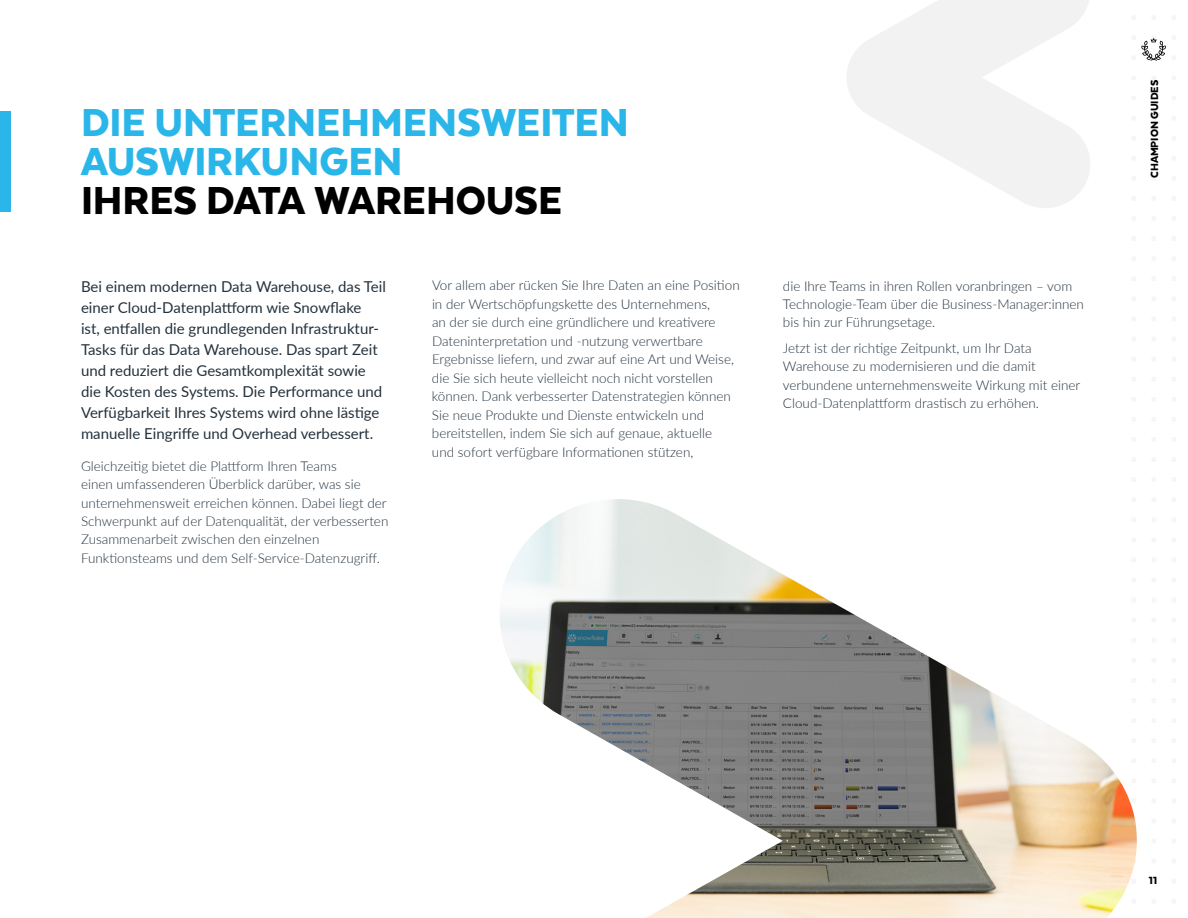
<style>
.page{position:relative;width:1188px;height:918px;background:#fff}
.page>*{position:absolute;margin:0;border:0;box-sizing:border-box;transform-origin:0 0}
.t1{font:900 45px/39px "Texta";letter-spacing:-.005em;color:#2bb6e9}
.t2{font:900 45px "Texta";letter-spacing:-.005em;color:#000}
.t3{font:15px/21px "Lato";color:#24323d}
.t4{font:300 13.5px/18.5px "Lato";color:#24323d}
.t5{font:900 12px "Texta";color:#000101}
</style>
<div class="page">
<div style="left:0;top:112px;width:11px;height:100px;background:#2bb6e9"></div>
<img style="left:500px;top:499px;width:637px;height:419px">
<svg style="left:847px;top:0;width:243px;height:208px;fill:#f2f2f3"></svg>
<svg style="left:1141px;top:37px;width:25px;height:24px"></svg>
<h1 class="t1" style="left:81px;top:103px;width:549px">DIE UNTERNEHMENSWEITEN<br>AUSWIRKUNGEN</h1>
<h1 class="t2" style="left:81px;top:177px;width:483px">IHRES DATA WAREHOUSE</h1>
<p class="t3" style="left:81px;top:275px;width:307px">Bei einem modernen Data Warehouse, das Teil einer Cloud-Datenplattform wie Snowflake<br>ist, entfallen die grundlegenden Infrastruktur-Tasks für das Data Warehouse. Das spart Zeit und reduziert die Gesamtkomplexität sowie die Kosten des Systems. Die Performance und Verfügbarkeit Ihres Systems wird ohne lästige manuelle Eingriffe und Overhead verbessert.</p>
<p class="t4" style="left:81px;top:456px;width:309px">Gleichzeitig bietet die Plattform Ihren Teams<br>einen umfassenderen Überblick darüber, was sie unternehmensweit erreichen können. Dabei liegt der Schwerpunkt auf der Datenqualität, der verbesserten Zusammenarbeit zwischen den einzelnen Funktionsteams und dem Self-Service-Datenzugriff.</p>
<p class="t4" style="left:432px;top:276px;width:309px">Vor allem aber rücken Sie Ihre Daten an eine Position in der Wertschöpfungskette des Unternehmens,<br>an der sie durch eine gründlichere und kreativere Dateninterpretation und -nutzung verwertbare Ergebnisse liefern, und zwar auf eine Art und Weise, die Sie sich heute vielleicht noch nicht vorstellen können. Dank verbesserter Datenstrategien können Sie neue Produkte und Dienste entwickeln und bereitstellen, indem Sie sich auf genaue, aktuelle<br>und sofort verfügbare Informationen stützen,</p>
<p class="t4" style="left:783px;top:276px;width:303px">die Ihre Teams in ihren Rollen voranbringen – vom<br>Technologie-Team über die Business-Manager:innen bis hin zur Führungsetage.</p>
<p class="t4" style="left:783px;top:338px;width:299px">Jetzt ist der richtige Zeitpunkt, um Ihr Data Warehouse zu modernisieren und die damit verbundene unternehmensweite Wirkung mit einer Cloud-Datenplattform drastisch zu erhöhen.</p>
<p class="t5" style="left:1148px;top:178px;width:100px;rotate:-90deg">CHAMPION GUIDES</p>
<p class="t5" style="left:1149px;top:874px;width:10px">11</p>
</div>
